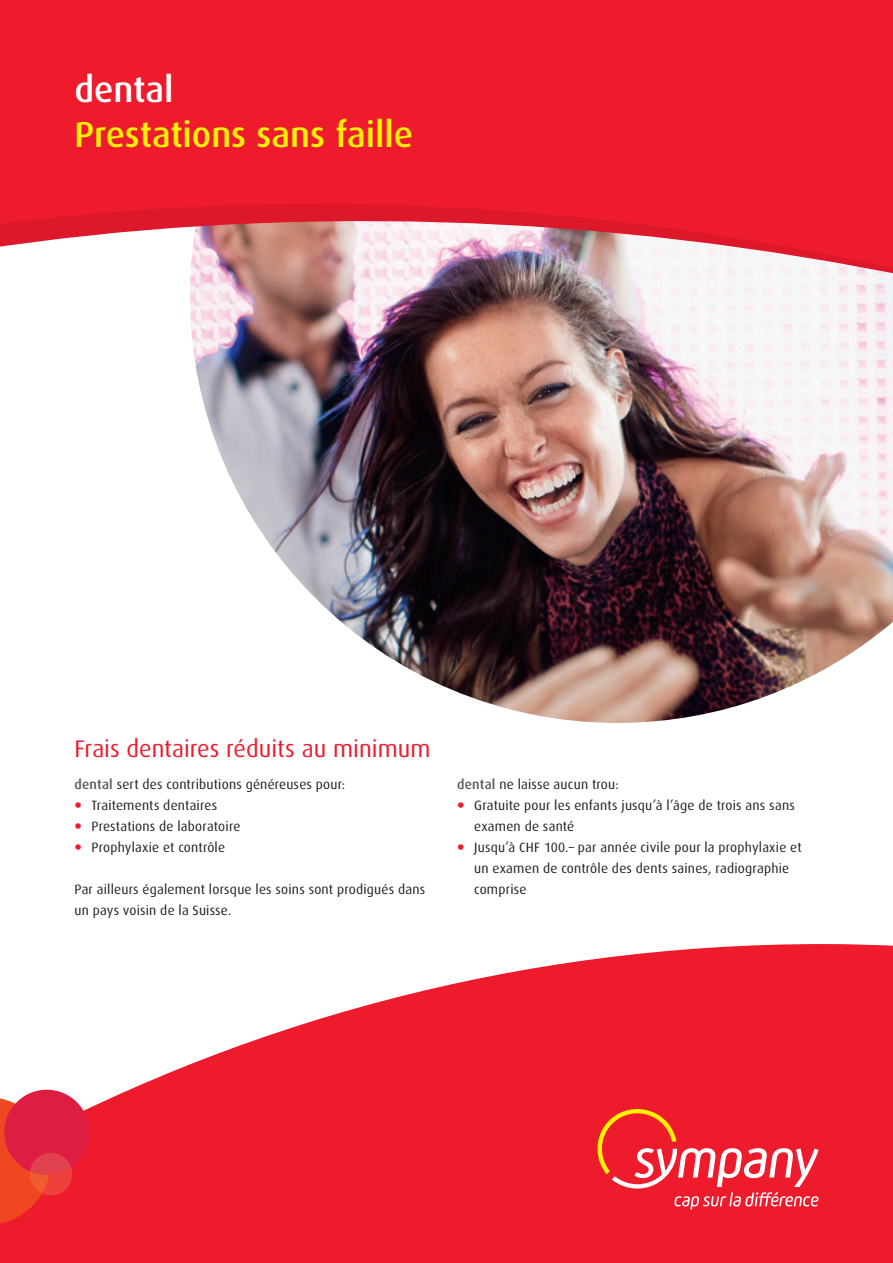
<style>
.page{position:relative;width:893px;height:1263px;background:#fff}
.page>*{position:absolute;margin:0;border:0;box-sizing:border-box;transform-origin:0 0}
.t1{font:500 36px "Dax";color:#fff101}
.t2{font:500 36px "Dax";color:#fff}
.t3{font:24px "Dax";color:#ee1b2d}
.t4{font:13.5px/21px "Dax";letter-spacing:.015em;color:#231f20}
.s1{font-weight:500;color:#57585a}
.s2{font-family:"Dax Bold Expert";font-size:17.25px;color:#ee1b2d}
</style>
<div class="page">
<img style="left:190px;top:280px;width:703px;height:443px">
<svg style="left:0;top:944px;width:893px;height:319px;fill:#ee1b2d"></svg>
<img style="left:190px;top:271px;width:703px;height:9px">
<svg style="left:0;top:0;width:893px;height:271px;background:#eb3242"></svg>
<div style="left:4px;top:1090px;width:85px;height:85px;background:#de1d42;border-radius:50%"></div>
<svg style="left:0;top:1097px;width:72px;height:128px"></svg>
<div style="left:586px;top:1101px;width:244px;height:112px;background:#ee1b2d"></div>
<svg style="left:597px;top:1109px;width:222px;height:100px"></svg>
<h1 class="t2" style="left:74px;top:70px;width:101px">dental</h1>
<h1 class="t1" style="left:74px;top:115px;width:340px">Prestations sans faille</h1>
<h2 class="t3" style="left:74px;top:735px;width:358px">Frais dentaires réduits au minimum</h2>
<p class="t4" style="left:74px;top:773px;width:272px"><span class="s1">dental</span> sert des contributions généreuses pour:</p>
<p class="t4" style="left:74px;top:794px;width:144px"><span class="s2">•</span> Traitements dentaires</p>
<p class="t4" style="left:74px;top:815px;width:167px"><span class="s2">•</span> Prestations de laboratoire</p>
<p class="t4" style="left:74px;top:836px;width:152px"><span class="s2">•</span> Prophylaxie et contrôle</p>
<p class="t4" style="left:74px;top:878px;width:352px">Par ailleurs également lorsque les soins sont prodigués dans un pays voisin de la Suisse.</p>
<p class="t4" style="left:457px;top:773px;width:163px"><span class="s1">dental</span> ne laisse aucun trou:</p>
<p class="t4" style="left:474px;top:794px;width:322px;text-indent:-17px"><span class="s2">•</span> Gratuite pour les enfants jusqu’à l’âge de trois ans sans examen de santé</p>
<p class="t4" style="left:474px;top:836px;width:329px;text-indent:-17px"><span class="s2">•</span> Jusqu’à CHF 100.– par année civile pour la prophylaxie et un examen de contrôle des dents saines, radiographie comprise</p>
</div>
